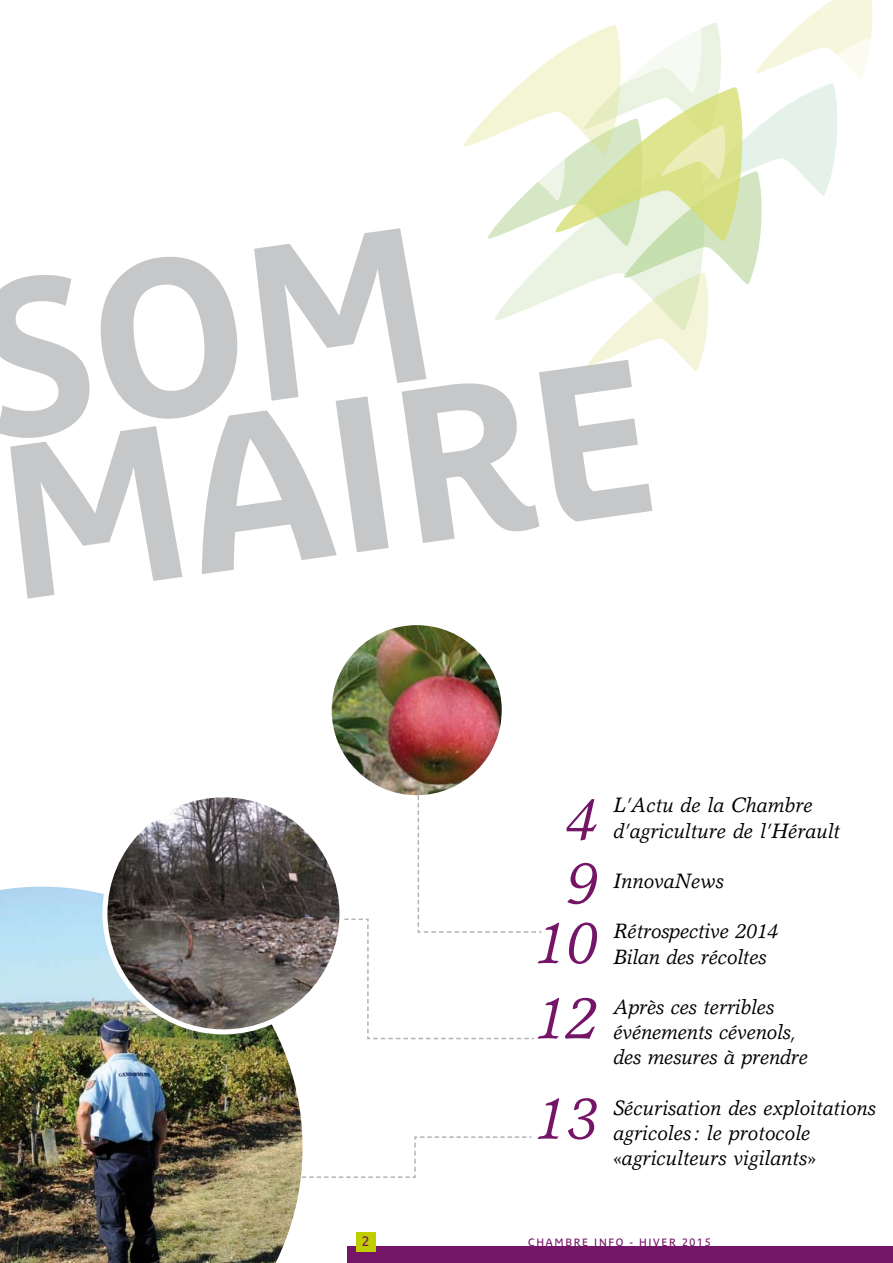
<style>
.page{position:relative;width:893px;height:1263px;background:#fff}
.page>*{position:absolute;margin:0;border:0;box-sizing:border-box;transform-origin:0 0}
.t1{font:700 216.6px/162px "Parisine Plus Ptf";color:#c6c7c8;scale:.95 1}
.t2{font:italic 60.9px/123.4px "Garth Graphic";color:#741568;text-align:center}
.t3{font:italic 21px/25.2px "Garth Graphic";color:#000}
.t4{font:13.5px "Parisine Plus Ptf";color:#741568}
.t5{font:10.5px "Parisine Plus Ptf";letter-spacing:.16em;color:#741568}
</style>
<div class="page">
<div style="left:347px;top:1246px;width:546px;height:17px;background:#741568"></div>
<div style="left:356px;top:1232px;width:20px;height:19px;background:#c0ce00"></div>
<svg style="left:463px;top:0;width:410px;height:371px"></svg>
<svg style="left:303px;top:1136px;width:229px;height:42px"></svg>
<svg style="left:331px;top:714px;width:211px;height:326px"></svg>
<img style="left:332px;top:625px;width:170px;height:170px;border-radius:85px">
<img style="left:0;top:887px;width:303px;height:376px">
<img style="left:105px;top:795px;width:237px;height:237px;border-radius:118px">
<div style="left:102px;top:792px;width:242px;height:242px;border:5px solid #fff;border-radius:50%"></div>
<h1 class="t1" style="left:-36px;top:265px;width:695px;rotate:-8deg">SOM<br>MAIRE</h1>
<h2 class="t2" style="left:534px;top:757px;width:65px">4<br>10</h2>
<h2 class="t2" style="left:534px;top:956px;width:65px">12</h2>
<h2 class="t2" style="left:566px;top:821px;width:33px">9</h2>
<h2 class="t2" style="left:534px;top:1056px;width:65px">13</h2>
<p class="t3" style="left:613px;top:792px;width:228px">L’Actu de la Chambre d’agriculture de l’Hérault</p>
<p class="t3" style="left:613px;top:868px;width:112px">InnovaNews</p>
<p class="t3" style="left:613px;top:918px;width:167px">Rétrospective 2014<br>Bilan des récoltes</p>
<p class="t3" style="left:613px;top:994px;width:196px">Après ces terribles événements cévenols, des mesures à prendre</p>
<p class="t3" style="left:613px;top:1095px;width:264px">Sécurisation des exploitations agricoles: le protocole «agriculteurs vigilants»</p>
<p class="t4" style="left:362px;top:1231px;width:9px">2</p>
<p class="t5" style="left:528px;top:1234px;width:184px">CHAMBRE INFO - HIVER 2015</p>
</div>
